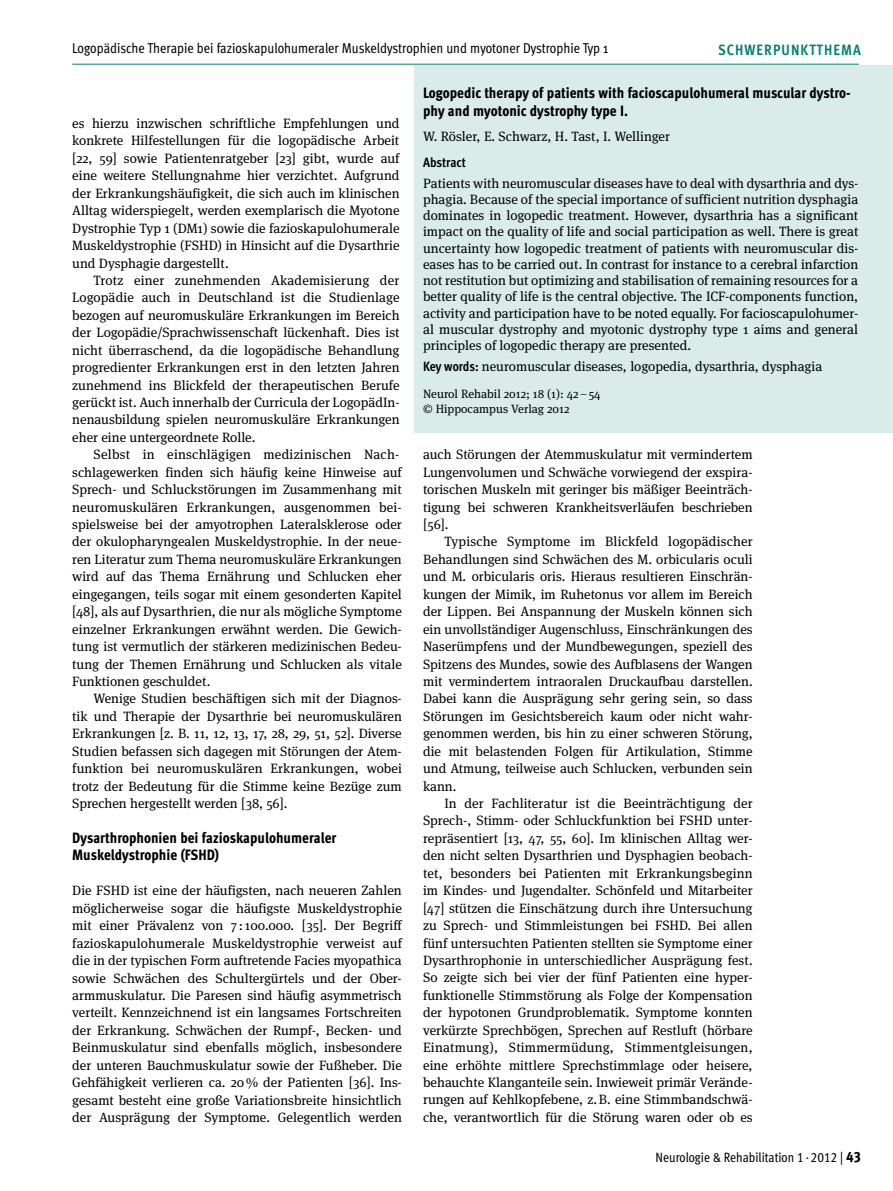
<style>
.page{position:relative;width:893px;height:1191px;background:#fff}
.page>*{position:absolute;margin:0;border:0;box-sizing:border-box;transform-origin:0 0}
.t1{font:15px/17.4px "Meta Cond Extra Bold LF";color:#000}
.t2{font:700 15px "Meta Cond";letter-spacing:.075em;color:#008071}
.t3{font:14.25px "Meta Cond";color:#000}
.t4{font:13.5px/17.4px "Meta Serif Pro";color:#000;text-align:justify}
.t5{font:13.5px "Meta Cond Book LF";color:#000}
.t6{font:13.5px "Meta Cond Bold LF";color:#000}
.t7{font:12px/14.4px "Meta Serif Pro";color:#000}
.s1{font-family:"Meta Cond Bold LF"}
.s2{font-family:"Meta Cond Extra Bold LF";font-size:15px}
</style>
<div class="page">
<hr style="left:72px;top:64px;width:787px;height:1px;background:#008071">
<div style="left:415px;top:65px;width:478px;height:367px;background:#d9ecea"></div>
<p class="t3" style="left:72px;top:40px;width:538px">Logopädische Therapie bei fazioskapulohumeraler Muskeldystrophien und myotoner Dystrophie Typ 1</p>
<p class="t2" style="left:718px;top:41px;width:144px">SCHWERPUNKTTHEMA</p>
<p class="t4" style="left:72px;top:114px;width:329px">es hierzu inzwischen schriftliche Empfehlungen und konkrete Hilfestellungen für die logopädische Arbeit [22, 59] sowie Patientenratgeber [23] gibt, wurde auf eine weitere Stellungnahme hier verzichtet. Aufgrund der Erkrankungshäufigkeit, die sich auch im klinischen Alltag widerspiegelt, werden exemplarisch die Myotone Dystrophie Typ 1 (DM1) sowie die fazioskapulohumerale Muskeldystrophie (FSHD) in Hinsicht auf die Dysarthrie und Dysphagie dargestellt.</p>
<p class="t4" style="left:72px;top:271px;width:329px;text-indent:21px">Trotz einer zunehmenden Akademisierung der Logopädie auch in Deutschland ist die Studienlage bezogen auf neuromuskuläre Erkrankungen im Bereich der Logopädie/Sprachwissenschaft lückenhaft. Dies ist nicht überraschend, da die logopädische Behandlung progredienter Erkrankungen erst in den letzten Jahren zunehmend ins Blickfeld der therapeutischen Berufe gerückt ist. Auch innerhalb der Curricula der LogopädIn&shy;nenausbildung spielen neuromuskuläre Erkrankungen eher eine untergeordnete Rolle.</p>
<p class="t4" style="left:72px;top:445px;width:331px;text-align:left;text-indent:21px">Selbst in einschlägigen medizinischen Nach&shy;schlagewerken finden sich häufig keine Hinweise auf Sprech- und Schluckstörungen im Zusammenhang mit neuromuskulären Erkrankungen, ausgenommen bei&shy;spielsweise bei der amyotrophen Lateralsklerose oder der okulopharyngealen Muskeldystrophie. In der neue&shy;ren Literatur zum Thema neuromuskuläre Erkrankungen wird auf das Thema Ernährung und Schlucken eher eingegangen, teils sogar mit einem gesonderten Kapitel [48], als auf Dysarthrien, die nur als mögliche Symptome einzelner Erkrankungen erwähnt werden. Die Gewich&shy;tung ist vermutlich der stärkeren medizinischen Bedeu&shy;tung der Themen Ernährung und Schlucken als vitale Funktionen geschuldet.</p>
<p class="t4" style="left:72px;top:689px;width:331px;text-indent:21px">Wenige Studien beschäftigen sich mit der Diagnos&shy;tik und Therapie der Dysarthrie bei neuromuskulären Erkrankungen [z. B. 11, 12, 13, 17, 28, 29, 51, 52]. Diverse Studien befassen sich dagegen mit Störungen der Atem&shy;funktion bei neuromuskulären Erkrankungen, wobei trotz der Bedeutung für die Stimme keine Bezüge zum Sprechen hergestellt werden [38, 56].</p>
<p class="t1" style="left:72px;top:829px;width:266px">Dysarthrophonien bei fazioskapulohumeraler<br>Muskeldystrophie (FSHD)</p>
<p class="t4" style="left:72px;top:881px;width:331px">Die FSHD ist eine der häufigsten, nach neueren Zahlen möglicherweise sogar die häufigste Muskeldystrophie mit einer Prävalenz von 7 : 100.000. [35]. Der Begriff fazioskapulohumerale Muskeldystrophie verweist auf die in der typischen Form auftretende Facies myopathica sowie Schwächen des Schultergürtels und der Ober&shy;armmuskulatur. Die Paresen sind häufig asymmetrisch verteilt. Kennzeichnend ist ein langsames Fortschreiten der Erkrankung. Schwächen der Rumpf-, Becken- und Beinmuskulatur sind ebenfalls möglich, insbesondere der unteren Bauchmuskulatur sowie der Fußheber. Die Gehfähigkeit verlieren ca. 20% der Patienten [36]. Ins&shy;gesamt besteht eine große Variationsbreite hinsichtlich der Ausprägung der Symptome. Gelegentlich werden</p>
<p class="t1" style="left:423px;top:83px;width:429px;line-height:18px">Logopedic therapy of patients with facioscapulohumeral muscular dystro&shy;phy and myotonic dystrophy type I.</p>
<p class="t4" style="left:423px;top:126px;width:248px">W. Rösler, E. Schwarz, H. Tast, I. Wellinger</p>
<p class="t6" style="left:423px;top:154px;width:44px">Abstract</p>
<p class="t4" style="left:423px;top:174px;width:437px;line-height:16.2px">Patients with neuromuscular diseases have to deal with dysarthria and dys&shy;phagia. Because of the special importance of sufficient nutrition dysphagia dominates in logopedic treatment. However, dysarthria has a significant impact on the quality of life and social participation as well. There is great uncertainty how logopedic treatment of patients with neuromuscular dis&shy;eases has to be carried out. In contrast for instance to a cerebral infarction not restitution but optimizing and stabilisation of remaining resources for a better quality of life is the central objective. The ICF-components function, activity and participation have to be noted equally. For facioscapulohumer&shy;al muscular dystrophy and myotonic dystrophy type 1 aims and general principles of logopedic therapy are presented.</p>
<p class="t4" style="left:423px;top:357px;width:401px"><span class="s1">Key words:</span> neuromuscular diseases, logopedia, dysarthria, dysphagia</p>
<p class="t7" style="left:423px;top:386px;width:179px">Neurol Rehabil 2012; 18 (1): 42–54 © Hippocampus Verlag 2012</p>
<p class="t4" style="left:423px;top:445px;width:331px">auch Störungen der Atemmuskulatur mit vermindertem Lungenvolumen und Schwäche vorwiegend der exspira&shy;torischen Muskeln mit geringer bis mäßiger Beeinträch&shy;tigung bei schweren Krankheitsverläufen beschrieben [56].</p>
<p class="t4" style="left:423px;top:532px;width:331px;text-indent:21px">Typische Symptome im Blickfeld logopädischer Behandlungen sind Schwächen des M. orbicularis oculi und M. orbicularis oris. Hieraus resultieren Einschrän&shy;kungen der Mimik, im Ruhetonus vor allem im Bereich der Lippen. Bei Anspannung der Muskeln können sich ein unvollständiger Augenschluss, Einschränkungen des Naserümpfens und der Mundbewegungen, speziell des Spitzens des Mundes, sowie des Aufblasens der Wangen mit vermindertem intraoralen Druckaufbau darstellen.<br>Dabei kann die Ausprägung sehr gering sein, so dass Störungen im Gesichtsbereich kaum oder nicht wahr&shy;genommen werden, bis hin zu einer schweren Störung, die mit belastenden Folgen für Artikulation, Stimme und Atmung, teilweise auch Schlucken, verbunden sein kann.</p>
<p class="t4" style="left:423px;top:794px;width:331px;text-indent:21px">In der Fachliteratur ist die Beeinträchtigung der Sprech-, Stimm- oder Schluckfunktion bei FSHD unter&shy;repräsentiert [13, 47, 55, 60]. Im klinischen Alltag wer&shy;den nicht selten Dysarthrien und Dysphagien beobach&shy;tet, besonders bei Patienten mit Erkrankungsbeginn im Kindes- und Jugendalter. Schönfeld und Mitarbeiter [47] stützen die Einschätzung durch ihre Untersuchung zu Sprech- und Stimmleistungen bei FSHD. Bei allen fünf untersuchten Patienten stellten sie Symptome einer Dysarthrophonie in unterschiedlicher Ausprägung fest.<br>So zeigte sich bei vier der fünf Patienten eine hyper&shy;funktionelle Stimmstörung als Folge der Kompensation der hypotonen Grundproblematik. Symptome konnten verkürzte Sprechbögen, Sprechen auf Restluft (hörbare Einatmung), Stimmermüdung, Stimmentgleisungen, eine erhöhte mittlere Sprechstimmlage oder heisere, behauchte Klanganteile sein. Inwieweit primär Verände&shy;rungen auf Kehlkopfebene, z.B. eine Stimmbandschwä&shy;che, verantwortlich für die Störung waren oder ob es</p>
<p class="t5" style="left:656px;top:1149px;width:207px">Neurologie &amp; Rehabilitation 1 ·2012 | <span class="s2">43</span></p>
</div>
